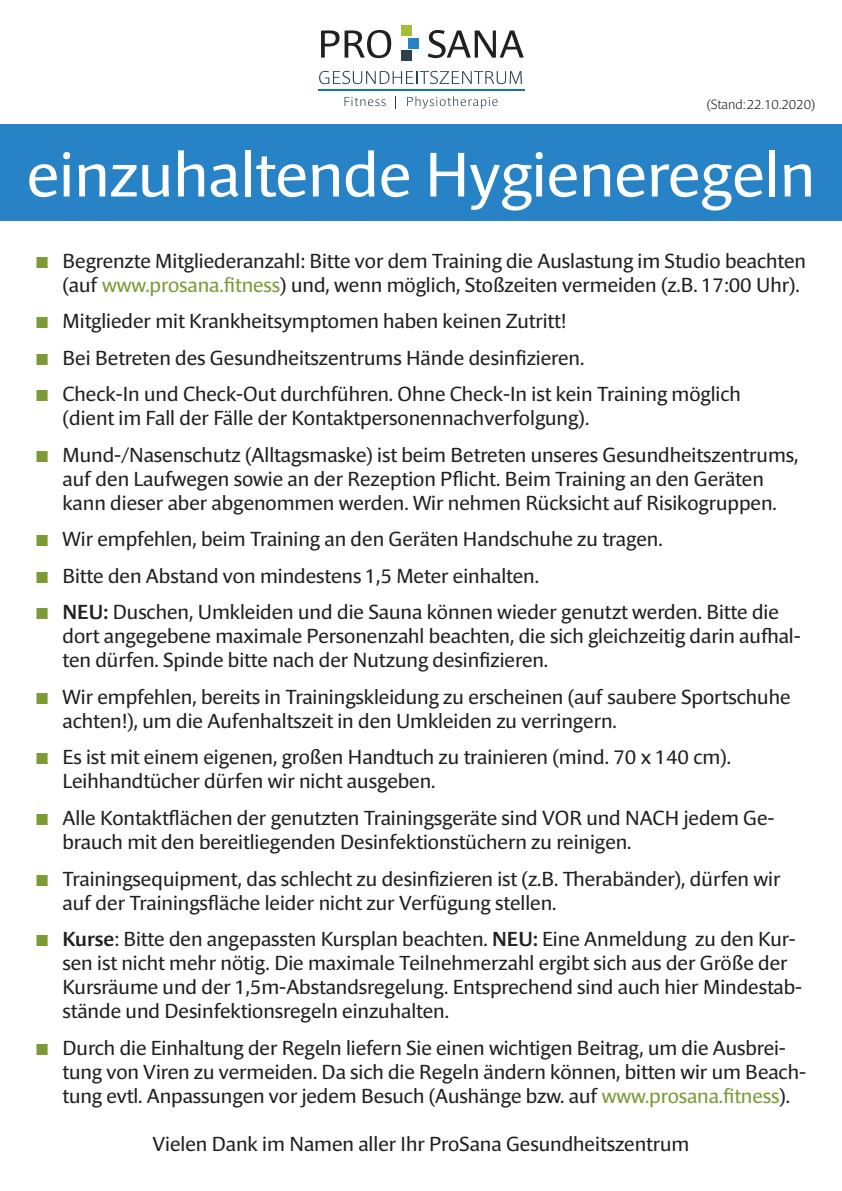
<style>
.page{position:relative;width:842px;height:1191px;background:#fff}
.page>*{position:absolute;margin:0;border:0;box-sizing:border-box;transform-origin:0 0}
.t1{font:61.7px "Impara";color:#fff}
.t2{font:20px/24px "Impara";color:#231f20}
.t3{font:300 13.2px "Impara";color:#231f20}
.s1{color:#7c9a35}
.s2{font-weight:500}
</style>
<div class="page">
<svg style="left:321px;top:30px;width:18px;height:28px"></svg>
<svg style="left:345px;top:30px;width:46px;height:28px"></svg>
<svg style="left:428px;top:30px;width:96px;height:28px"></svg>
<svg style="left:319px;top:71px;width:203px;height:13px"></svg>
<svg style="left:345px;top:97px;width:41px;height:9px"></svg>
<svg style="left:407px;top:96px;width:91px;height:13px"></svg>
<div style="left:409px;top:38px;width:10px;height:10px;background:#2783c5"></div>
<div style="left:401px;top:25px;width:11px;height:11px;background:#a7bd39"></div>
<div style="left:401px;top:50px;width:11px;height:11px;background:#2d414b"></div>
<hr style="left:318px;top:89px;width:206px;height:2px;background:#1074bc">
<div style="left:0;top:125px;width:842px;height:96px;background:#2783c5"></div>
<p class="t3" style="left:707px;top:96px;width:110px">(Stand: 22.10.2020)</p>
<h1 class="t1" style="left:27px;top:135px;width:790px">einzuhaltende Hygieneregeln</h1>
<p class="t2" style="left:62px;top:248px;width:745px">Begrenzte Mitgliederanzahl: Bitte vor dem Training die Auslastung im Studio beachten (auf <span class="s1">www.prosana.fitness</span>) und, wenn möglich, Stoßzeiten vermeiden (z.B. 17:00 Uhr).</p>
<p class="t2" style="left:62px;top:302px;width:680px;line-height:36.5px">Mitglieder mit Krankheitsymptomen haben keinen Zutritt!<br>Bei Betreten des Gesundheitszentrums Hände desinfizieren.<br>Check-In und Check-Out durchführen. Ohne Check-In ist kein Training möglich</p>
<p class="t2" style="left:62px;top:399px;width:737px;line-height:36.5px">(dient im Fall der Fälle der Kontaktpersonennachverfolgung).<br>Mund-/Nasenschutz (Alltagsmaske) ist beim Betreten unseres Gesundheitszentrums,</p>
<p class="t2" style="left:62px;top:466px;width:716px">auf den Laufwegen sowie an der Rezeption Pflicht. Beim Training an den Geräten kann dieser aber abgenommen werden. Wir nehmen Rücksicht auf Risikogruppen.</p>
<p class="t2" style="left:62px;top:521px;width:718px;line-height:36.5px">Wir empfehlen, beim Training an den Geräten Handschuhe zu tragen.<br>Bitte den Abstand von mindestens 1,5 Meter einhalten.<br><span class="s2">NEU:</span> Duschen, Umkleiden und die Sauna können wieder genutzt werden. Bitte die</p>
<p class="t2" style="left:62px;top:624px;width:740px">dort angegebene maximale Personenzahl beachten, die sich gleichzeitig darin aufhal&shy;ten dürfen. Spinde bitte nach der Nutzung desinfizieren.</p>
<p class="t2" style="left:62px;top:684px;width:730px">Wir empfehlen, bereits in Trainingskleidung zu erscheinen (auf saubere Sportschuhe achten!), um die Aufenhaltszeit in den Umkleiden zu verringern.</p>
<p class="t2" style="left:62px;top:745px;width:670px">Es ist mit einem eigenen, großen Handtuch zu trainieren (mind. 70 x 140 cm).<br>Leihhandtücher dürfen wir nicht ausgeben.</p>
<p class="t2" style="left:62px;top:805px;width:714px">Alle Kontaktflächen der genutzten Trainingsgeräte sind VOR und NACH jedem Ge&shy;brauch mit den bereitliegenden Desinfektionstüchern zu reinigen.</p>
<p class="t2" style="left:62px;top:866px;width:719px">Trainingsequipment, das schlecht zu desinfizieren ist (z.B. Therabänder), dürfen wir auf der Trainingsfläche leider nicht zur Verfügung stellen.</p>
<p class="t2" style="left:62px;top:926px;width:741px"><span class="s2">Kurse</span>: Bitte den angepassten Kursplan beachten. <span class="s2">NEU:</span> Eine Anmeldung zu den Kur&shy;sen ist nicht mehr nötig. Die maximale Teilnehmerzahl ergibt sich aus der Größe der Kursräume und der 1,5m-Abstandsregelung. Entsprechend sind auch hier Mindestab&shy;stände und Desinfektionsregeln einzuhalten.</p>
<p class="t2" style="left:62px;top:1035px;width:745px">Durch die Einhaltung der Regeln liefern Sie einen wichtigen Beitrag, um die Ausbrei&shy;tung von Viren zu vermeiden. Da sich die Regeln ändern können, bitten wir um Beach&shy;tung evtl. Anpassungen vor jedem Besuch (Aushänge bzw. auf <span class="s1">www.prosana.fitness</span>).</p>
<p class="t2" style="left:153px;top:1131px;width:538px">Vielen Dank im Namen aller Ihr ProSana Gesundheitszentrum</p>
</div>
